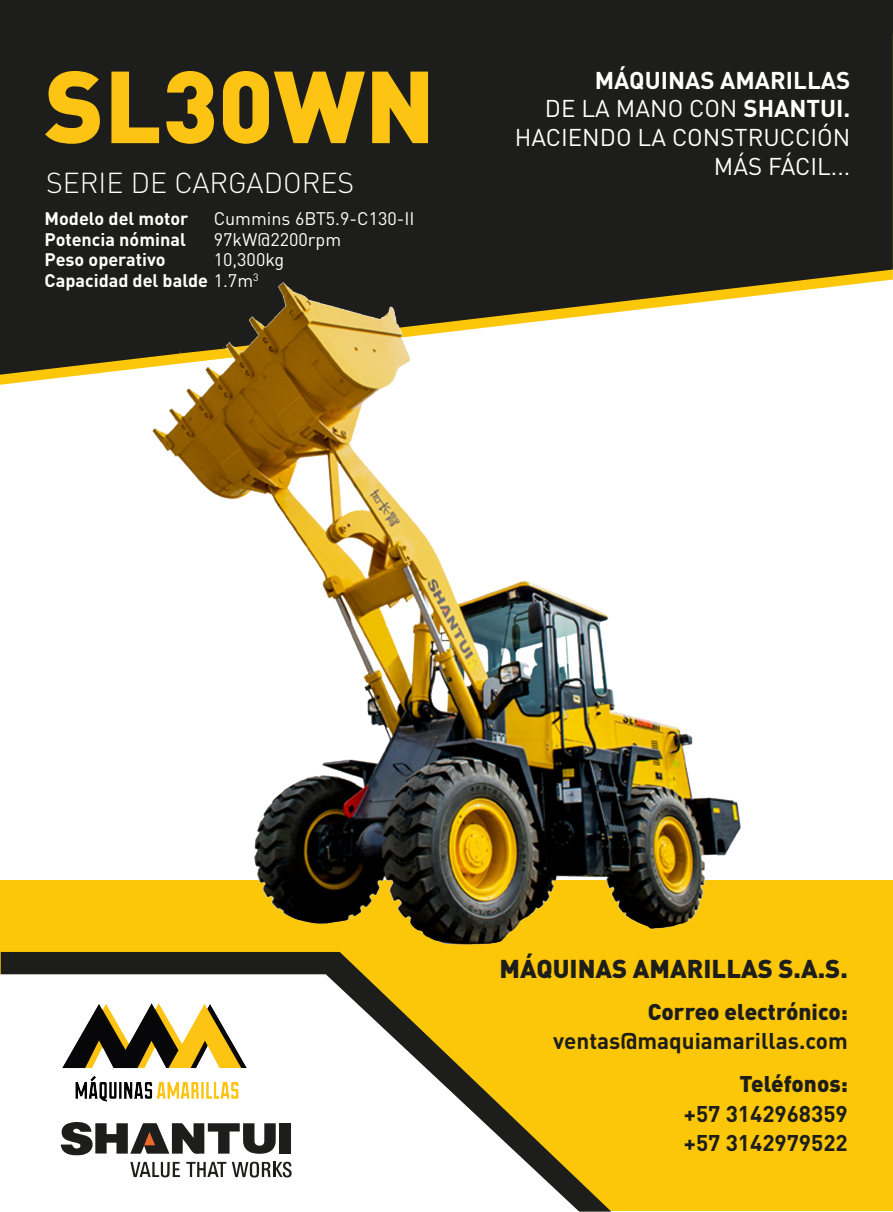
<style>
.page{position:relative;width:893px;height:1212px;background:#fff}
.page>*{position:absolute;margin:0;border:0;box-sizing:border-box;transform-origin:0 0}
.t1{font:900 100.5px "DIN Pro";color:#fdc413}
.t2{font:300 28.5px "DIN Pro";color:#fff}
.t3{font:900 25.5px "DIN Pro";color:#1d1d1b}
.t4{font:24px/28.8px "DIN Pro";color:#fff;text-align:right}
.t5{font:700 22.5px/29.1px "DIN Pro";color:#1d1d1b}
.t6{font:900 22.5px "DIN Pro";color:#1d1d1b}
.t7{font:700 18px/21.3px "DIN Pro";color:#fff}
.t8{font:18px "DIN Pro";color:#fff}
.s1{font-weight:400}
.s2{font-weight:700}
.s3{font-style:inherit}
</style>
<div class="page">
<div style="left:0;top:881px;width:893px;height:330px;background:#fcc709"></div>
<div style="left:0;top:34px;width:893px;height:341px;background:#1d1d1b"></div>
<svg style="left:140px;top:305px;width:13px;height:18px"></svg>
<div style="left:0;top:0;width:893px;height:34px;background:#1d1d1b"></div>
<svg style="left:1px;top:952px;width:610px;height:259px"></svg>
<svg style="left:0;top:974px;width:588px;height:238px;fill:#fff"></svg>
<img style="left:62px;top:1003px;width:184px;height:98px">
<div style="left:279px;top:1123px;width:11px;height:30px;background:#1d1d1b"></div>
<svg style="left:186px;top:1161px;width:40px;height:16px"></svg>
<svg style="left:130px;top:1161px;width:50px;height:16px"></svg>
<svg style="left:232px;top:1161px;width:60px;height:17px"></svg>
<svg style="left:61px;top:1122px;width:215px;height:33px;background:#777674"></svg>
<svg style="left:528px;top:243px;width:21px;height:30px"></svg>
<img style="left:153px;top:282px;width:587px;height:662px">
<h1 class="t1" style="left:45px;top:20px;width:392px">SL30WN</h1>
<h2 class="t2" style="left:46px;top:163px;width:310px">SERIE DE CARGADORES</h2>
<p class="t7" style="left:45px;top:206px;width:145px">Modelo del motor</p>
<p class="t8" style="left:214px;top:205px;width:203px">Cummins 6BT5.9-C130-II</p>
<p class="t7" style="left:45px;top:226px;width:143px">Potencia nóminal</p>
<p class="t8" style="left:214px;top:225px;width:129px">97kW@2200rpm</p>
<p class="t7" style="left:45px;top:246px;width:123px">Peso operativo</p>
<p class="t7" style="left:45px;top:246px;width:241px;text-indent:169px"><span class="s1">10,300kg<br></span>Capacidad del balde <span class="s1">1.7m</span><sup>3</sup></p>
<h3 class="t4" style="left:515px;top:65px;width:337px"><span class="s2">MÁQUINAS AMARILLAS<br></span><span class="s3">DE LA MANO CON</span> <span class="s2">SHANTUI.<br></span>HACIENDO LA CONSTRUCCIÓN<br>MÁS FÁCIL...</h3>
<h3 class="t3" style="left:499px;top:947px;width:350px">MÁQUINAS AMARILLAS S.A.S.</h3>
<p class="t6" style="left:648px;top:992px;width:201px">Correo electrónico:</p>
<p class="t5" style="left:553px;top:1023px;width:296px">ventas@maquiamarillas.com</p>
<p class="t6" style="left:740px;top:1065px;width:110px">Teléfonos:</p>
<p class="t5" style="left:684px;top:1096px;width:166px">+57 3142968359 +57 3142979522</p>
</div>
